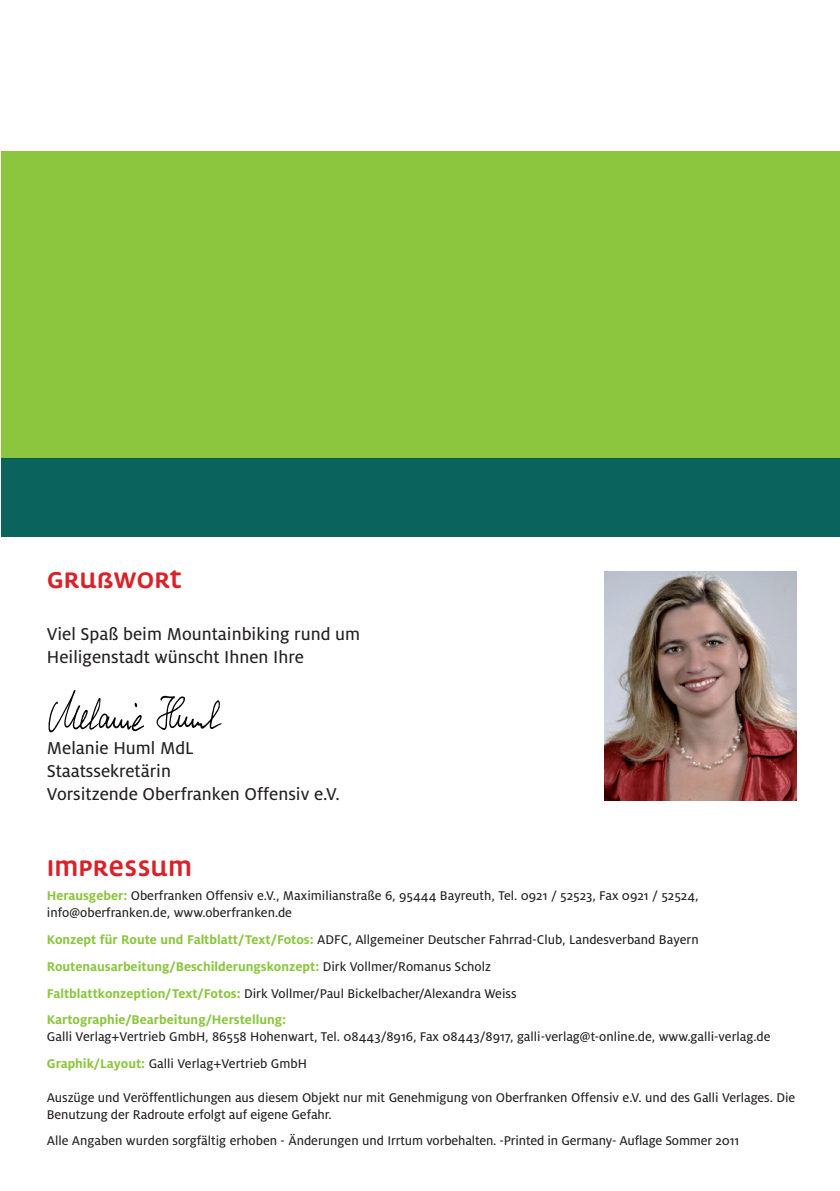
<style>
.page{position:relative;width:840px;height:1191px;background:#fff}
.page>*{position:absolute;margin:0;border:0;box-sizing:border-box;transform-origin:0 0}
.t1{font:24px "Oberfranken Headline";color:#da2128}
.t2{font:19px/22.8px "Milo OT Text";color:#231f20}
.t3{font:14px/16.8px "Milo OT Text";color:#231f20}
.t4{font:700 14px "Milo OT";color:#8bc63e}
.s1{font-family:"Milo OT";font-weight:700;color:#8bc63e}
.s2{font-family:"Milo OT Text";font-weight:400;color:#231f20}
</style>
<div class="page">
<div style="left:1px;top:151px;width:838px;height:308px;background:#8bc63e"></div>
<div style="left:1px;top:459px;width:838px;height:78px;background:#0a635c"></div>
<hr style="left:1px;top:458px;width:838px;height:1px;background:#005d40">
<img style="left:604px;top:571px;width:191px;height:229px">
<img style="left:49px;top:690px;width:173px;height:43px">
<h1 class="t1" style="left:47px;top:561px;width:137px">GRUßWORT</h1>
<h2 class="t2" style="left:47px;top:623px;width:314px">Viel Spaß beim Mountainbiking rund um<br>Heiligenstadt wünscht Ihnen Ihre</h2>
<h2 class="t2" style="left:47px;top:737px;width:294px">Melanie Huml MdL<br>Staatssekretärin<br>Vorsitzende Oberfranken Offensiv e.V.</h2>
<h1 class="t1" style="left:47px;top:849px;width:147px">IMPRESSUM</h1>
<p class="t3" style="left:47px;top:887px;width:653px"><span class="s1">Herausgeber:</span> Oberfranken Offensiv e.V., Maximilianstraße 6, 95444 Bayreuth, Tel. 0921 / 52523, Fax 0921 / 52524, info@oberfranken.de, www.oberfranken.de</p>
<p class="t3" style="left:47px;top:931px;width:653px"><span class="s1">Konzept für Route und Faltblatt/Text/Fotos:</span> ADFC, Allgemeiner Deutscher Fahrrad-Club, Landesverband Bayern</p>
<p class="t4" style="left:47px;top:958px;width:445px">Routenausarbeitung/Beschilderungskonzept: <span class="s2">Dirk Vollmer/Romanus Scholz</span></p>
<p class="t3" style="left:47px;top:985px;width:471px"><span class="s1">Faltblattkonzeption/Text/Fotos:</span> Dirk Vollmer/Paul Bickelbacher/Alexandra Weiss</p>
<p class="t4" style="left:47px;top:1012px;width:240px">Kartographie/Bearbeitung/Herstellung:</p>
<p class="t3" style="left:47px;top:1023px;width:724px;line-height:26.8px">Galli Verlag+Vertrieb GmbH, 86558 Hohenwart, Tel. 08443/8916, Fax 08443/8917, galli-verlag@t-online.de, www.galli-verlag.de<br><span class="s1">Graphik/Layout:</span> Galli Verlag+Vertrieb GmbH</p>
<p class="t3" style="left:47px;top:1089px;width:749px">Auszüge und Veröffentlichungen aus diesem Objekt nur mit Genehmigung von Oberfranken Offensiv e.V. und des Galli Verlages. Die<br>Benutzung der Radroute erfolgt auf eigene Gefahr.</p>
<p class="t3" style="left:47px;top:1132px;width:693px">Alle Angaben wurden sorgfältig erhoben - Änderungen und Irrtum vorbehalten. -Printed in Germany- Auflage Sommer 2011</p>
</div>
